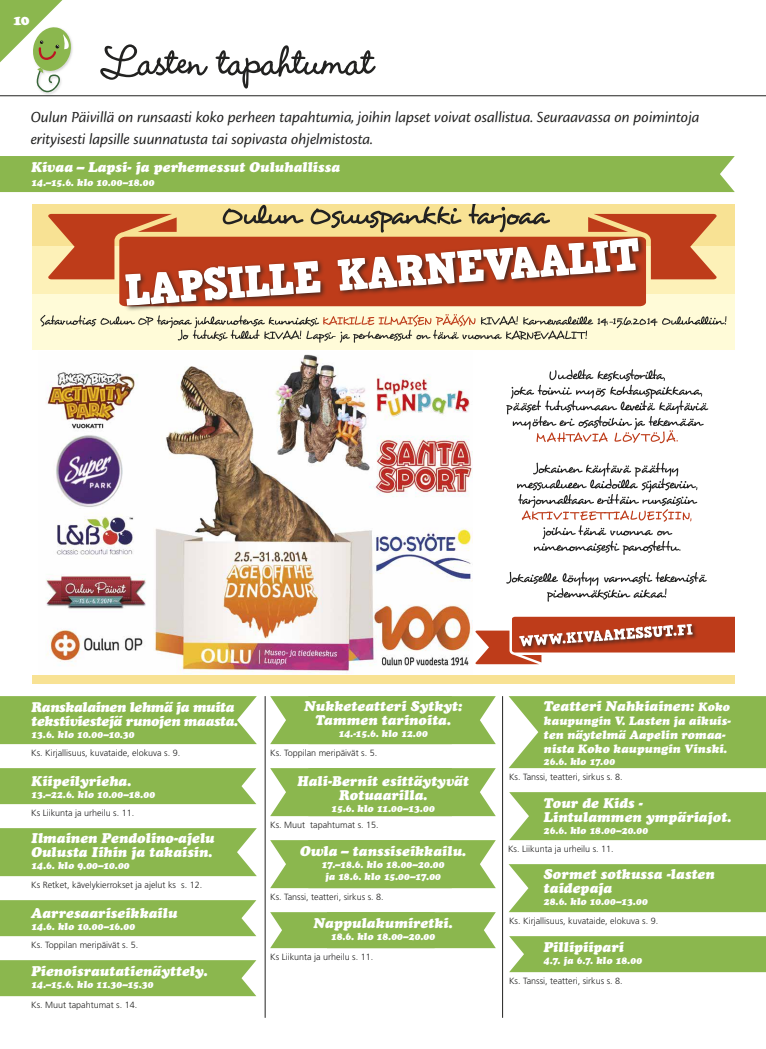
<style>
.page{position:relative;width:766px;height:1049px;background:#fff}
.page>*{position:absolute;margin:0;border:0;box-sizing:border-box;transform-origin:0 0}
.t1{font:700 50px "Wendy LP Std";color:#222221}
.t2{font:italic 16px/22px "Cronos Pro";letter-spacing:-.005em;color:#222221}
.t3{font:italic 14px/14px "Cooper Black Std";color:#fff}
.t4{font:italic 14px/14px "Cooper Black Std";letter-spacing:-.03em;color:#fff}
.t5{font:14px "Cooper Black Std";color:#fff}
.t6{font:italic 12px/14px "Cooper Black Std";color:#fff}
.t7{font:italic 10px/12px "Cooper Black Std";color:#fff;text-align:center}
.t8{font:300 9px "Frutiger LT Std";color:#222221}
.s1{font-size:12px}
</style>
<div class="page">
<div style="left:509px;top:792px;width:256px;height:48px;background:#8bb74e"></div>
<svg style="left:270px;top:912px;width:225px;height:36px;background:#91ba57"></svg>
<svg style="left:270px;top:840px;width:225px;height:48px;background:#93bb5a"></svg>
<svg style="left:270px;top:768px;width:225px;height:48px;background:#93bb5a"></svg>
<svg style="left:270px;top:696px;width:225px;height:48px;background:#92bb5a"></svg>
<div style="left:0;top:960px;width:256px;height:36px;background:#8bb74e"></div>
<div style="left:0;top:900px;width:256px;height:36px;background:#8bb74e"></div>
<div style="left:0;top:828px;width:257px;height:48px;background:#8bb74e"></div>
<div style="left:0;top:768px;width:256px;height:36px;background:#8bb74e"></div>
<div style="left:0;top:696px;width:257px;height:48px;background:#8bb74e"></div>
<img style="left:31px;top:92px;width:44px;height:4px">
<div style="left:508px;top:864px;width:257px;height:48px;background:#8bb74e"></div>
<svg style="left:0;top:0;width:73px;height:92px"></svg>
<div style="left:32px;top:245px;width:702px;height:56px;background:#fdf1b8"></div>
<div style="left:32px;top:204px;width:702px;height:42px;background:#f8e294"></div>
<div style="left:32px;top:294px;width:702px;height:56px;background:#fffbd8"></div>
<img style="left:38px;top:354px;width:434px;height:322px">
<svg style="left:40px;top:314px;width:686px;height:29px"></svg>
<svg style="left:223px;top:204px;width:327px;height:29px"></svg>
<svg style="left:588px;top:214px;width:128px;height:65px"></svg>
<svg style="left:48px;top:214px;width:129px;height:65px"></svg>
<div style="left:122px;top:235px;width:522px;height:77px;background:#222221;opacity:.75"></div>
<svg style="left:125px;top:238px;width:513px;height:68px;background:#c67059"></svg>
<div style="left:32px;top:676px;width:702px;height:8px;background:#f8e294"></div>
<svg style="left:506px;top:572px;width:200px;height:30px"></svg>
<svg style="left:517px;top:463px;width:180px;height:92px"></svg>
<svg style="left:506px;top:369px;width:202px;height:74px"></svg>
<svg style="left:475px;top:617px;width:259px;height:47px"></svg>
<div style="left:0;top:156px;width:734px;height:36px;background:#8bb74e"></div>
<hr style="left:265px;top:696px;width:1px;height:322px;background:#222221">
<hr style="left:502px;top:696px;width:1px;height:322px;background:#222221">
<hr style="left:0;top:96px;width:765px;height:1px;background:#222221">
<svg style="left:508px;top:696px;width:257px;height:72px;background:#92bb58"></svg>
<div style="left:509px;top:936px;width:256px;height:36px;background:#8bb74e"></div>
<h3 class="t5" style="left:9px;top:6px;width:19px">10</h3>
<h3 class="t5" style="left:13px;top:12px;width:18px">10</h3>
<h1 class="t1" style="left:101px;top:31px;width:274px">Lasten tapahtumat</h1>
<h2 class="t2" style="left:31px;top:106px;width:670px">Oulun Päivillä on runsaasti koko perheen tapahtumia, joihin lapset voivat osallistua. Seuraavassa on poimintoja erityisesti lapsille suunnatusta tai sopivasta ohjelmistosta.</h2>
<h3 class="t3" style="left:31px;top:160px;width:310px">Kivaa – Lapsi- ja perhemessut Ouluhallissa</h3>
<p class="t7" style="left:31px;top:177px;width:124px">14.–15.6. klo 10.00–18.00</p>
<h3 class="t4" style="left:31px;top:700px;width:208px">Ranskalainen lehmä ja muita tekstiviestejä runojen maasta.</h3>
<p class="t7" style="left:31px;top:729px;width:105px">13.6. klo 10.00–10.30</p>
<p class="t8" style="left:31px;top:748px;width:151px">Ks. Kirjallisuus, kuvataide, elokuva s. 9.</p>
<h3 class="t3" style="left:31px;top:774px;width:101px">Kiipeilyrieha.</h3>
<p class="t7" style="left:31px;top:788px;width:125px">13.–22.6. klo 10.00–18.00</p>
<p class="t8" style="left:31px;top:808px;width:105px">Ks Liikunta ja urheilu s. 11.</p>
<h3 class="t3" style="left:31px;top:830px;width:185px">Ilmainen Pendolino-ajelu<br>Oulusta Iihin ja takaisin.</h3>
<p class="t7" style="left:31px;top:859px;width:100px">14.6. klo 9.00–10.00</p>
<p class="t8" style="left:31px;top:880px;width:172px">Ks Retket, kävelykierrokset ja ajelut ks s. 12.</p>
<h3 class="t3" style="left:31px;top:905px;width:147px">Aarresaariseikkailu</h3>
<p class="t7" style="left:31px;top:920px;width:105px">14.6. klo 10.00–16.00</p>
<h3 class="t3" style="left:31px;top:964px;width:178px">Pienoisrautatienäyttely.</h3>
<p class="t7" style="left:31px;top:978px;width:123px">14.–15.6. klo 11.30–15.30</p>
<p class="t8" style="left:31px;top:940px;width:109px">Ks. Toppilan meripäivät s. 5.</p>
<p class="t8" style="left:31px;top:1000px;width:108px">Ks. Muut tapahtumat s. 14.</p>
<h3 class="t3" style="left:304px;top:699px;width:159px;text-align:center">Nukketeatteri Sytkyt:<br>Tammen tarinoita.</h3>
<p class="t7" style="left:338px;top:728px;width:91px">14.-15.6. klo 12.00</p>
<p class="t8" style="left:270px;top:748px;width:109px">Ks. Toppilan meripäivät s. 5.</p>
<h3 class="t3" style="left:297px;top:774px;width:173px;text-align:center">Hali-Bernit esittäytyvät<br>Rotuaarilla.</h3>
<p class="t7" style="left:331px;top:802px;width:105px">15.6. klo 11.00–13.00</p>
<p class="t8" style="left:270px;top:820px;width:110px">Ks. Muut tapahtumat s. 15.</p>
<h3 class="t3" style="left:300px;top:844px;width:167px">Owla – tanssiseikkailu.</h3>
<p class="t7" style="left:321px;top:858px;width:124px">17.–18.6. klo 18.00–20.00 ja 18.6. klo 15.00–17.00</p>
<p class="t8" style="left:270px;top:892px;width:115px">Ks. Tanssi, teatteri, sirkus s. 8.</p>
<h3 class="t3" style="left:313px;top:916px;width:140px">Nappulakumiretki.</h3>
<p class="t7" style="left:331px;top:930px;width:106px">18.6. klo 18.00–20.00</p>
<p class="t8" style="left:270px;top:952px;width:105px">Ks Liikunta ja urheilu s. 11.</p>
<h3 class="t3" style="left:543px;top:699px;width:188px">Teatteri Nahkiainen: <span class="s1">Koko</span></h3>
<h3 class="t6" style="left:543px;top:714px;width:189px">kaupungin V. Lasten ja aikuis&shy;ten näytelmä Aapelin romaa&shy;nista Koko kaupungin Vinski.</h3>
<p class="t7" style="left:543px;top:755px;width:73px">26.6. klo 17.00</p>
<p class="t8" style="left:509px;top:772px;width:115px">Ks. Tanssi, teatteri, sirkus s. 8.</p>
<h3 class="t3" style="left:543px;top:796px;width:189px">Tour de Kids -<br>Lintulammen ympäriajot.</h3>
<p class="t7" style="left:543px;top:824px;width:106px">26.6. klo 18.00–20.00</p>
<p class="t8" style="left:508px;top:844px;width:107px">Ks. Liikunta ja urheilu s. 11.</p>
<h3 class="t3" style="left:543px;top:867px;width:172px">Sormet sotkussa -lasten taidepaja</h3>
<p class="t7" style="left:543px;top:895px;width:105px">28.6. klo 10.00–13.00</p>
<p class="t8" style="left:509px;top:916px;width:151px">Ks. Kirjallisuus, kuvataide, elokuva s. 9.</p>
<h3 class="t3" style="left:543px;top:940px;width:82px">Pillipiipari</h3>
<p class="t7" style="left:543px;top:954px;width:100px">4.7. ja 6.7. klo 18.00</p>
<p class="t8" style="left:509px;top:976px;width:115px">Ks. Tanssi, teatteri, sirkus s. 8.</p>
</div>
